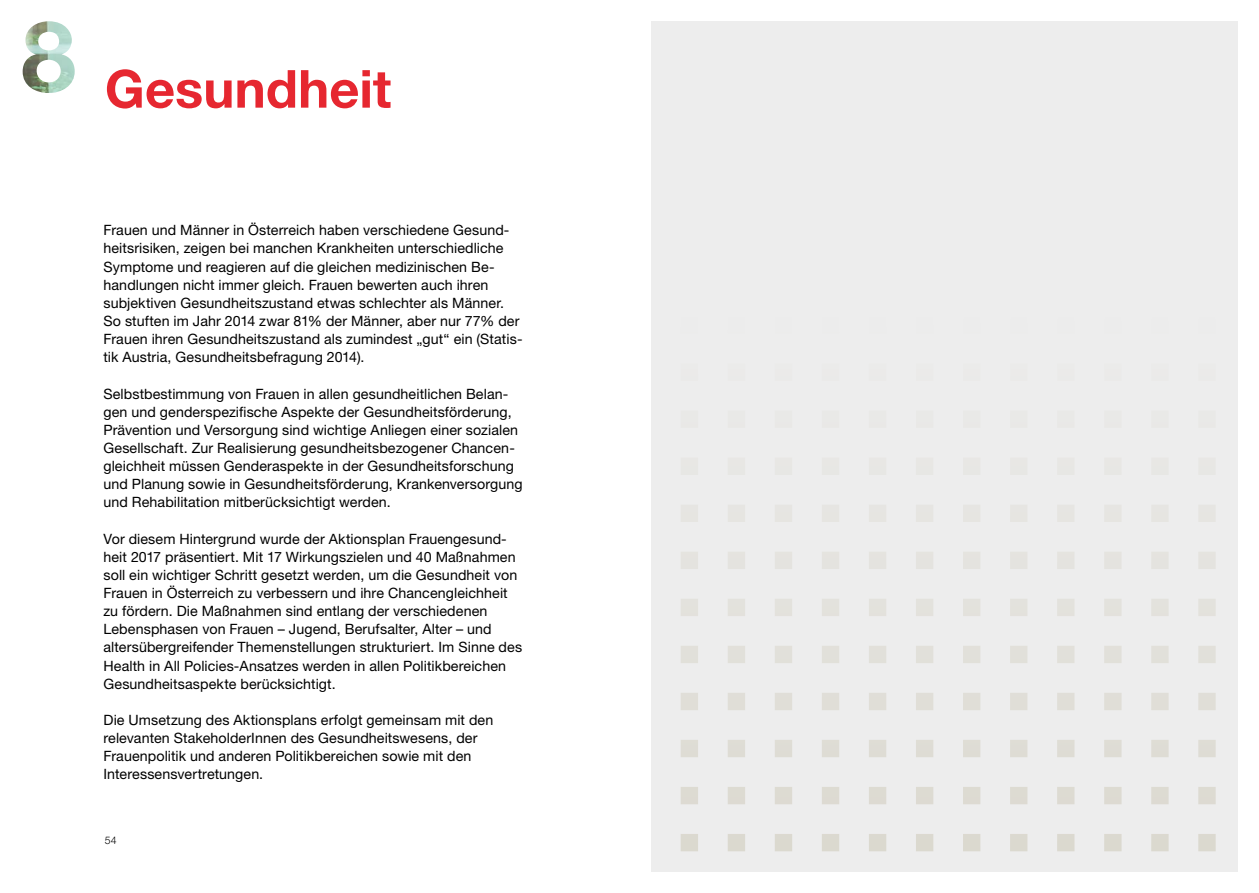
<style>
.page{position:relative;width:1259px;height:893px;background:#fff}
.page>*{position:absolute;margin:0;border:0;box-sizing:border-box;transform-origin:0 0}
.Überschrift_1_bold_35pt_red{font:700 52.5px "Helvetica Neue LT Std";color:#e62730}
.Fließtext_roman_9_5pt{font:14.25px/18.1px "Helvetica Neue LT Std";letter-spacing:.005em;color:#000}
.t1{font:300 10.5px "Helvetica Neue";color:#000}
</style>
<div class="page">
<img style="left:23px;top:21px;width:52px;height:72px">
<div style="left:651px;top:21px;width:586px;height:851px;background:#ededed"></div>
<svg style="left:681px;top:505px;width:534px;height:346px"></svg>
<h1 class="Überschrift_1_bold_35pt_red" style="left:105px;top:56px;width:288px">Gesundheit</h1>
<p class="Fließtext_roman_9_5pt" style="left:103px;top:221px;width:420px">Frauen und Männer in Österreich haben verschiedene Gesund&shy;heitsrisiken, zeigen bei manchen Krankheiten unterschiedliche Symptome und reagieren auf die gleichen medizinischen Be&shy;handlungen nicht immer gleich. Frauen bewerten auch ihren subjektiven Gesundheitszustand etwas schlechter als Männer.<br>So stuften im Jahr 2014 zwar 81% der Männer, aber nur 77% der Frauen ihren Gesundheitszustand als zumindest „gut“ ein (Statis&shy;tik Austria, Gesundheitsbefragung 2014).</p>
<p class="Fließtext_roman_9_5pt" style="left:103px;top:384px;width:421px">Selbstbestimmung von Frauen in allen gesundheitlichen Belan&shy;gen und genderspezifische Aspekte der Gesundheitsförderung, Prävention und Versorgung sind wichtige Anliegen einer sozialen Gesellschaft. Zur Realisierung gesundheitsbezogener Chancen&shy;gleichheit müssen Genderaspekte in der Gesundheitsforschung und Planung sowie in Gesundheitsförderung, Krankenversorgung und Rehabilitation mitberücksichtigt werden.</p>
<p class="Fließtext_roman_9_5pt" style="left:103px;top:529px;width:420px">Vor diesem Hintergrund wurde der Aktionsplan Frauengesund&shy;heit 2017 präsentiert. Mit 17 Wirkungszielen und 40 Maßnahmen soll ein wichtiger Schritt gesetzt werden, um die Gesundheit von Frauen in Österreich zu verbessern und ihre Chancengleichheit zu fördern. Die Maßnahmen sind entlang der verschiedenen Lebensphasen von Frauen – Jugend, Berufsalter, Alter – und altersübergreifender Themenstellungen strukturiert. Im Sinne des Health in All Policies-Ansatzes werden in allen Politikbereichen Gesundheitsaspekte berücksichtigt.</p>
<p class="Fließtext_roman_9_5pt" style="left:103px;top:710px;width:391px">Die Umsetzung des Aktionsplans erfolgt gemeinsam mit den relevanten StakeholderInnen des Gesundheitswesens, der Frauenpolitik und anderen Politikbereichen sowie mit den Interessensvertretungen.</p>
<p class="t1" style="left:105px;top:834px;width:13px">54</p>
</div>
